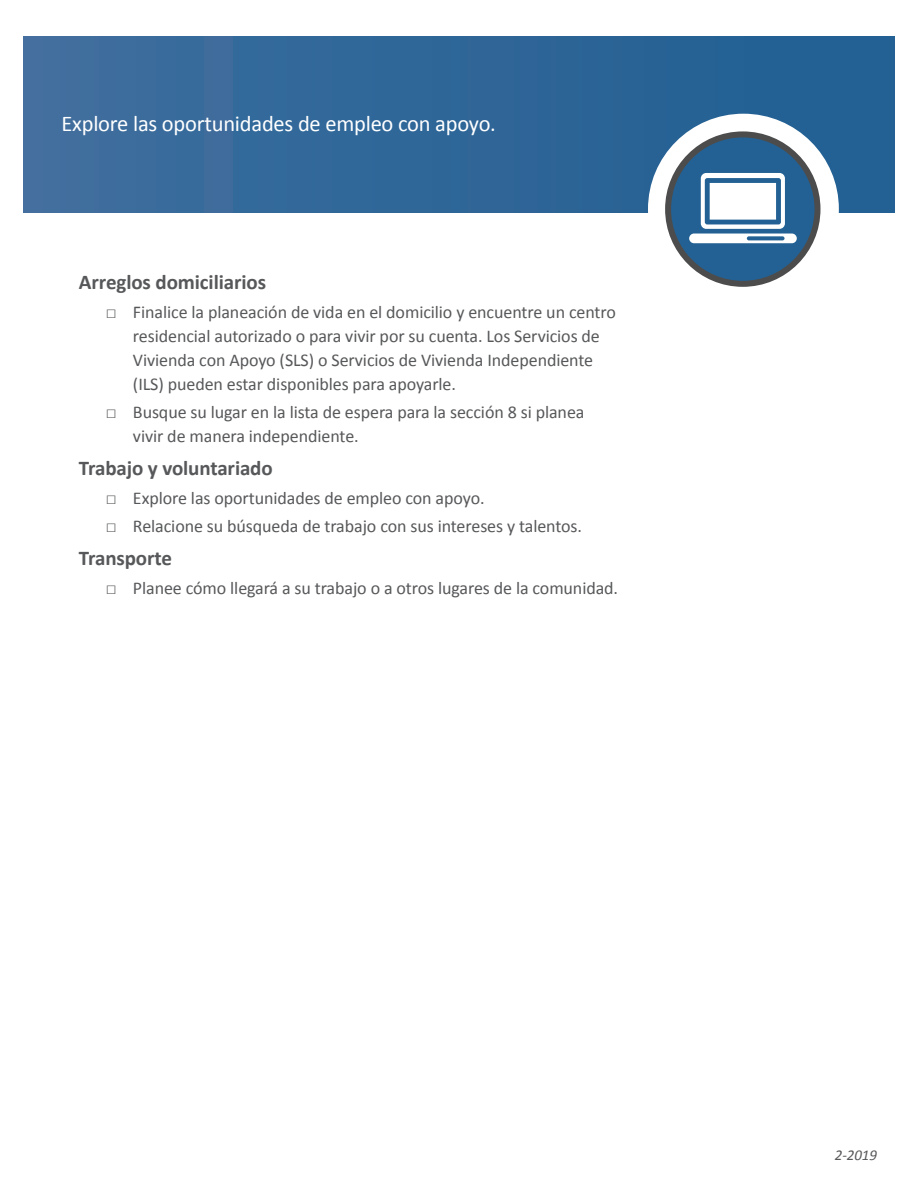
<style>
.page{position:relative;width:918px;height:1188px;background:#fff}
.page>*{position:absolute;margin:0;border:0;box-sizing:border-box;transform-origin:0 0}
.t1{font:22.5px "Calibri";letter-spacing:-.01em;color:#fff}
.t2{font:700 21px "Calibri";letter-spacing:-.005em;color:#57585a}
.t3{font:18px/24px "Calibri";letter-spacing:-.005em;color:#57585a}
.t4{font:italic 15px "Calibri";color:#57585a}
</style>
<div class="page">
<div style="left:23px;top:36px;width:872px;height:176px;background:linear-gradient(to right,#406e9e,#205f93)"></div>
<div style="left:648px;top:114px;width:191px;height:191px;background:#fff;border-radius:50%"></div>
<svg style="left:665px;top:131px;width:155px;height:156px"></svg>
<p class="t1" style="left:62px;top:109px;width:436px">Explore las oportunidades de empleo con apoyo.</p>
<p class="t2" style="left:79px;top:269px;width:189px">Arreglos domiciliarios</p>
<p class="t3" style="left:133px;top:300px;width:484px;text-indent:-27px">□ Finalice la planeación de vida en el domicilio y encuentre un centro residencial autorizado o para vivir por su cuenta. Los Servicios de Vivienda con Apoyo (SLS) o Servicios de Vivienda Independiente (ILS) pueden estar disponibles para apoyarle.</p>
<p class="t3" style="left:133px;top:400px;width:453px;text-indent:-27px">□ Busque su lugar en la lista de espera para la sección 8 si planea vivir de manera independiente.</p>
<p class="t2" style="left:79px;top:455px;width:195px">Trabajo y voluntariado</p>
<p class="t3" style="left:106px;top:486px;width:380px">□ Explore las oportunidades de empleo con apoyo.</p>
<p class="t3" style="left:106px;top:514px;width:478px">□ Relacione su búsqueda de trabajo con sus intereses y talentos.</p>
<p class="t2" style="left:79px;top:545px;width:95px">Transporte</p>
<p class="t3" style="left:106px;top:576px;width:514px">□ Planee cómo llegará a su trabajo o a otros lugares de la comunidad.</p>
<p class="t4" style="left:835px;top:1145px;width:44px">2-2019</p>
</div>
